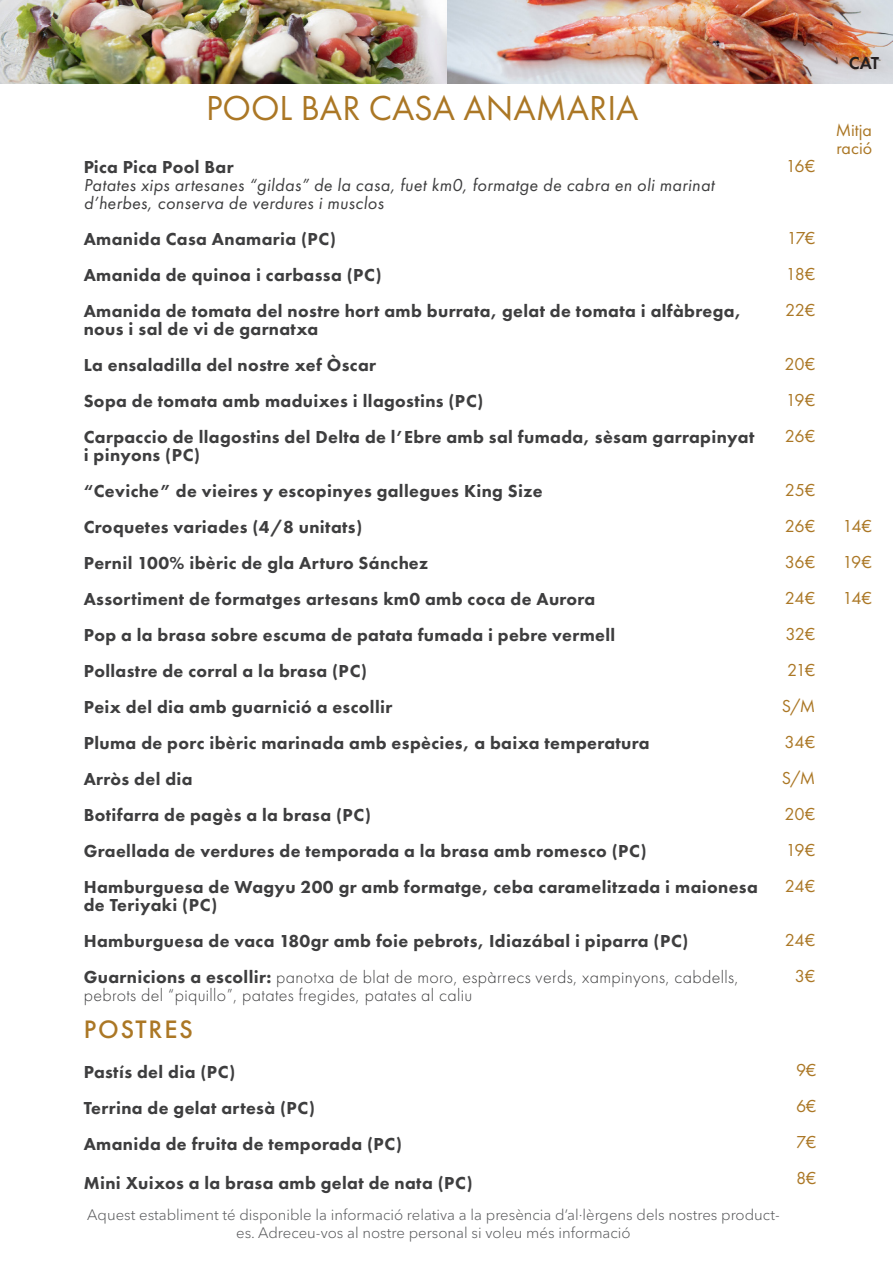
<style>
.page{position:relative;width:893px;height:1263px;background:#fff}
.page>*{position:absolute;margin:0;border:0;box-sizing:border-box;transform-origin:0 0}
.t1{font:36px "Futura PT";color:#ab7725}
.t2{font:500 26.25px "Futura PT";letter-spacing:.07em;color:#ab7725}
.t3{font:800 18px/18px "Futura PT";letter-spacing:.02em;color:#3e3e3f}
.t4{font:300 18px/18px "Futura PT";letter-spacing:.02em;color:#3e3e3f}
.t5{font:italic 18px/18px "Futura PT";letter-spacing:.02em;color:#3e3e3f}
.t6{font:18px "Futura PT";letter-spacing:-.025em;color:#ab7725}
.t7{font:600 18px "Futura PT";color:#231f20}
.t8{font:300 15px/18px "Avenir Next Cyr";color:#57585a;text-align:center}
.s1{font-weight:800}
</style>
<div class="page">
<img style="left:0;top:0;width:893px;height:84px">
<p class="t1" style="left:206px;top:87px;width:434px">POOL BAR CASA ANAMARIA</p>
<p class="t3" style="left:84px;top:158px;width:151px">Pica Pica Pool Bar</p>
<p class="t5" style="left:84px;top:176px;width:632px">Patates xips artesanes “gildas” de la casa, fuet km0, formatge de cabra en oli marinat d’herbes, conserva de verdures i musclos</p>
<p class="t3" style="left:84px;top:230px;width:254px">Amanida Casa Anamaria (PC)</p>
<p class="t3" style="left:84px;top:266px;width:299px">Amanida de quinoa i carbassa (PC)</p>
<p class="t3" style="left:84px;top:302px;width:659px">Amanida de tomata del nostre hort amb burrata, gelat de tomata i alfàbrega, nous i sal de vi de garnatxa</p>
<p class="t3" style="left:84px;top:356px;width:294px">La ensaladilla del nostre xef Òscar</p>
<p class="t3" style="left:84px;top:392px;width:401px">Sopa de tomata amb maduixes i llagostins (PC)</p>
<p class="t3" style="left:84px;top:428px;width:672px">Carpaccio de llagostins del Delta de l’Ebre amb sal fumada, sèsam garrapinyat i pinyons (PC)</p>
<p class="t3" style="left:84px;top:482px;width:460px">“Ceviche” de vieires y escopinyes gallegues King Size</p>
<p class="t3" style="left:84px;top:518px;width:280px">Croquetes variades (4/8 unitats)</p>
<p class="t3" style="left:84px;top:554px;width:346px">Pernil 100% ibèric de gla Arturo Sánchez</p>
<p class="t3" style="left:84px;top:590px;width:513px">Assortiment de formatges artesans km0 amb coca de Aurora</p>
<p class="t3" style="left:84px;top:626px;width:533px">Pop a la brasa sobre escuma de patata fumada i pebre vermell</p>
<p class="t3" style="left:84px;top:662px;width:285px">Pollastre de corral a la brasa (PC)</p>
<p class="t3" style="left:84px;top:698px;width:310px">Peix del dia amb guarnició a escollir</p>
<p class="t3" style="left:84px;top:734px;width:567px">Pluma de porc ibèric marinada amb espècies, a baixa temperatura</p>
<p class="t3" style="left:84px;top:770px;width:110px">Arròs del dia</p>
<p class="t3" style="left:84px;top:806px;width:288px">Botifarra de pagès a la brasa (PC)</p>
<p class="t3" style="left:84px;top:842px;width:564px">Graellada de verdures de temporada a la brasa amb romesco (PC)</p>
<p class="t3" style="left:84px;top:878px;width:676px">Hamburguesa de Wagyu 200 gr amb formatge, ceba caramelitzada i maionesa de Teriyaki (PC)</p>
<p class="t3" style="left:84px;top:932px;width:606px">Hamburguesa de vaca 180gr amb foie pebrots, Idiazábal i piparra (PC)</p>
<p class="t4" style="left:84px;top:968px;width:656px"><span class="s1">Guarnicions a escollir:</span> panotxa de blat de moro, espàrrecs verds, xampinyons, cabdells, pebrots del “piquillo”, patates fregides, patates al caliu</p>
<p class="t2" style="left:84px;top:1013px;width:111px">POSTRES</p>
<p class="t3" style="left:84px;top:1062px;width:153px">Pastís del dia (PC)</p>
<p class="t3" style="left:84px;top:1098px;width:233px">Terrina de gelat artesà (PC)</p>
<p class="t3" style="left:84px;top:1134px;width:320px">Amanida de fruita de temporada (PC)</p>
<p class="t3" style="left:84px;top:1173px;width:390px">Mini Xuixos a la brasa amb gelat de nata (PC)</p>
<p class="t6" style="left:786px;top:155px;width:31px">16€</p>
<p class="t6" style="left:787px;top:227px;width:30px">17€</p>
<p class="t6" style="left:786px;top:263px;width:31px">18€</p>
<p class="t6" style="left:785px;top:299px;width:32px">22€</p>
<p class="t6" style="left:784px;top:353px;width:32px">20€</p>
<p class="t6" style="left:786px;top:389px;width:31px">19€</p>
<p class="t6" style="left:785px;top:425px;width:32px">26€</p>
<p class="t6" style="left:785px;top:479px;width:32px">25€</p>
<p class="t6" style="left:785px;top:515px;width:32px">26€</p>
<p class="t6" style="left:785px;top:551px;width:32px">36€</p>
<p class="t6" style="left:785px;top:587px;width:32px">24€</p>
<p class="t6" style="left:785px;top:623px;width:32px">32€</p>
<p class="t6" style="left:787px;top:659px;width:30px">21€</p>
<p class="t6" style="left:782px;top:695px;width:35px">S/M</p>
<p class="t6" style="left:785px;top:731px;width:32px">34€</p>
<p class="t6" style="left:782px;top:767px;width:35px">S/M</p>
<p class="t6" style="left:784px;top:803px;width:32px">20€</p>
<p class="t6" style="left:786px;top:839px;width:31px">19€</p>
<p class="t6" style="left:785px;top:875px;width:32px">24€</p>
<p class="t6" style="left:785px;top:929px;width:32px">24€</p>
<p class="t6" style="left:795px;top:965px;width:22px">3€</p>
<p class="t6" style="left:796px;top:1059px;width:22px">9€</p>
<p class="t6" style="left:796px;top:1095px;width:22px">6€</p>
<p class="t6" style="left:796px;top:1131px;width:22px">7€</p>
<p class="t6" style="left:796px;top:1167px;width:22px">8€</p>
<p class="t8" style="left:87px;top:1205px;width:694px">Aquest establiment té disponible la informació relativa a la presència d’al·lèrgens dels nostres product&shy;es. Adreceu-vos al nostre personal si voleu més informació</p>
<p class="t7" style="left:849px;top:52px;width:32px">CAT</p>
<p class="t6" style="left:836px;top:119px;width:38px">Mitja</p>
<p class="t6" style="left:836px;top:137px;width:37px">ració</p>
<p class="t6" style="left:842px;top:515px;width:31px">14€</p>
<p class="t6" style="left:842px;top:551px;width:31px">19€</p>
<p class="t6" style="left:842px;top:587px;width:31px">14€</p>
</div>
